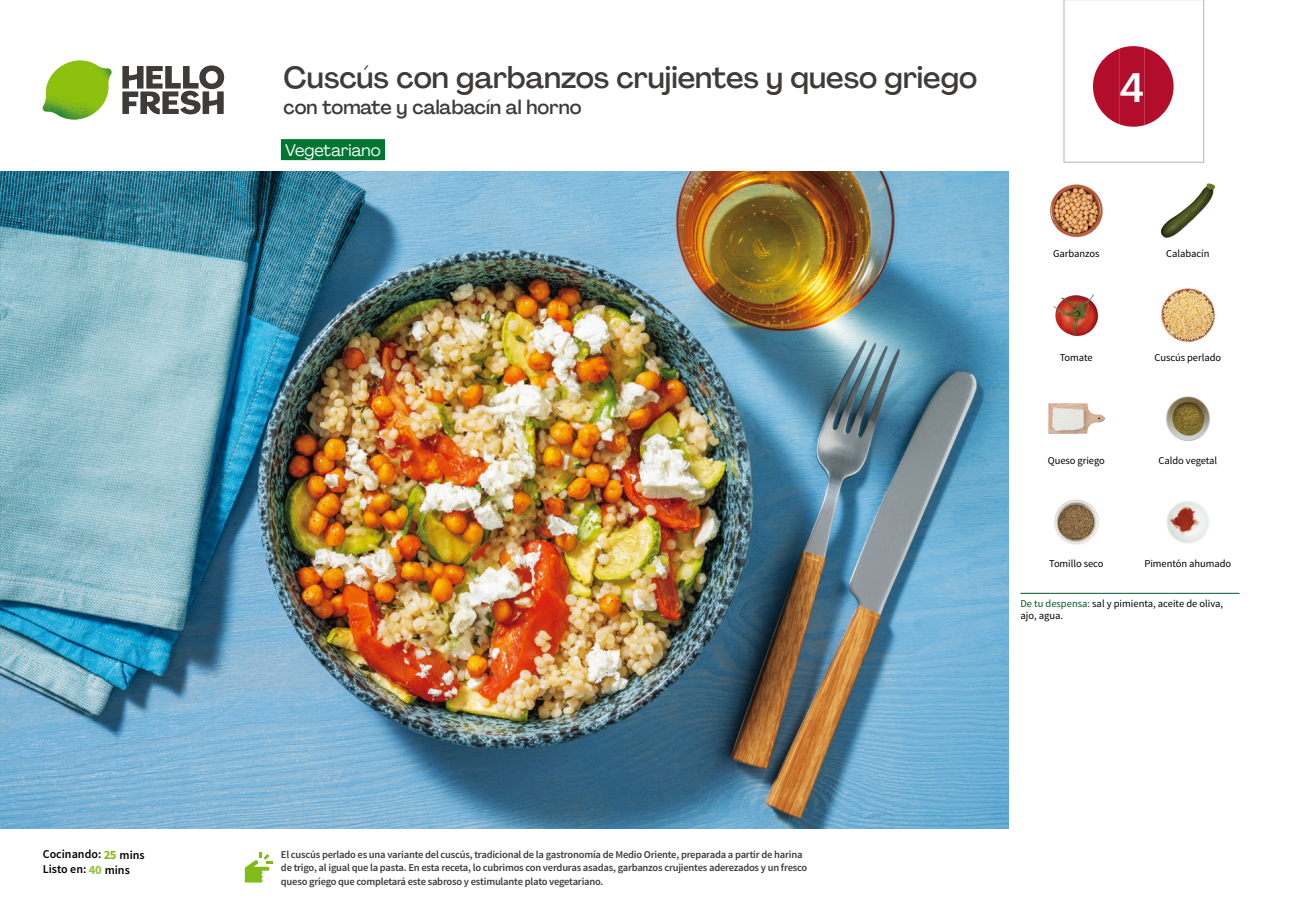
<style>
.page{position:relative;width:1289px;height:919px;background:#fff}
.page>*{position:absolute;margin:0;border:0;box-sizing:border-box;transform-origin:0 0}
.t1{font:500 40.5px "Agrandir";color:#fff}
.t2{font:500 30px "Agrandir";color:#3e3b39}
.t3{font:500 19.5px "Agrandir";color:#3e3b39}
.t4{font:16.5px "Agrandir";color:#fff}
.t5{font:600 12px/15px "Source Sans Pro";color:#000}
.t6{font:600 10.5px/13.5px "Source Sans Pro";letter-spacing:-.02em;color:#3e3b39}
.t7{font:10.5px/12px "Source Sans Pro";letter-spacing:-.005em;color:#000}
.s1{color:#005923}
.s2{font-weight:700;font-size:12.75px;color:#81bc19}
.s3{font-weight:700;font-size:12.75px;color:#93c53b}
</style>
<div class="page">
<svg style="left:122px;top:65px;width:102px;height:49px"></svg>
<svg style="left:43px;top:60px;width:69px;height:60px"></svg>
<img style="left:43px;top:61px;width:65px;height:45px">
<img style="left:46px;top:61px;width:34px;height:34px">
<div style="left:281px;top:139px;width:104px;height:21px;background:#007531"></div>
<img style="left:0;top:172px;width:1008px;height:656px">
<hr style="left:1020px;top:593px;width:219px;height:1px;background:#005923">
<svg style="left:245px;top:852px;width:28px;height:30px"></svg>
<img style="left:1050px;top:184px;width:53px;height:54px">
<img style="left:1160px;top:183px;width:56px;height:55px">
<img style="left:1161px;top:288px;width:54px;height:54px">
<img style="left:1053px;top:294px;width:46px;height:42px">
<img style="left:1166px;top:396px;width:44px;height:45px">
<img style="left:1048px;top:403px;width:56px;height:31px">
<img style="left:1167px;top:501px;width:42px;height:43px">
<img style="left:1054px;top:499px;width:45px;height:46px">
<svg style="left:1063px;top:0;width:141px;height:163px"></svg>
<h2 class="t2" style="left:283px;top:59px;width:695px">Cuscús con garbanzos crujientes y queso griego</h2>
<h3 class="t3" style="left:283px;top:95px;width:299px">con tomate y calabacín al horno</h3>
<h3 class="t4" style="left:285px;top:140px;width:97px">Vegetariano</h3>
<h1 class="t1" style="left:1119px;top:63px;width:26px">4</h1>
<p class="t7" style="left:1053px;top:247px;width:48px">Garbanzos</p>
<p class="t7" style="left:1166px;top:247px;width:45px">Calabacín</p>
<p class="t7" style="left:1059px;top:352px;width:35px">Tomate</p>
<p class="t7" style="left:1154px;top:352px;width:68px">Cuscús perlado</p>
<p class="t7" style="left:1047px;top:454px;width:58px">Queso griego</p>
<p class="t7" style="left:1158px;top:454px;width:60px">Caldo vegetal</p>
<p class="t7" style="left:1049px;top:558px;width:56px">Tomillo seco</p>
<p class="t7" style="left:1144px;top:558px;width:88px">Pimentón ahumado</p>
<p class="t7" style="left:1020px;top:597px;width:204px"><span class="s1">De tu despensa:</span> sal y pimienta, aceite de oliva, ajo, agua.</p>
<p class="t5" style="left:43px;top:847px;width:103px">Cocinando: <span class="s2">25</span> mins<br>Listo en: <span class="s3">40</span> mins</p>
<p class="t6" style="left:281px;top:847px;width:528px">El cuscús perlado es una variante del cuscús, tradicional de la gastronomía de Medio Oriente, preparada a partir de harina de trigo, al igual que la pasta. En esta receta, lo cubrimos con verduras asadas, garbanzos crujientes aderezados y un fresco queso griego que completará este sabroso y estimulante plato vegetariano.</p>
</div>
